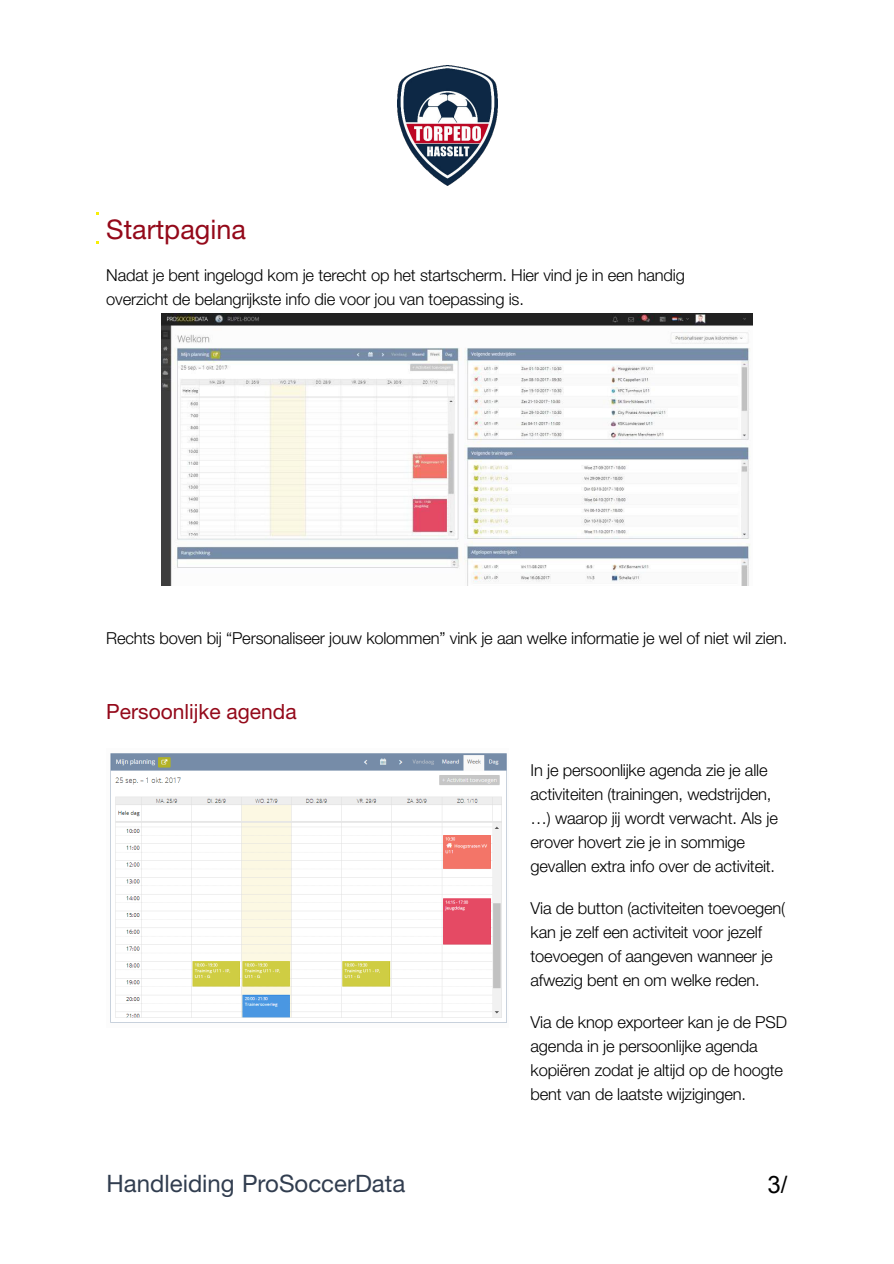
<style>
.page{position:relative;width:894px;height:1264px;background:#fff}
.page>*{position:absolute;margin:0;border:0;box-sizing:border-box;transform-origin:0 0}
.t1{font:27px "Helvetica Neue LT Std";color:#94091a}
.t2{font:24px "Helvetica Neue LT Std";color:#313d4f}
.t3{font:24px "Arial";color:#000}
.t4{font:21px "Helvetica Neue LT Std";color:#94091a}
.t5{font:300 16.5px/24px "Helvetica Neue LT Std";letter-spacing:-.01em;color:#000}
</style>
<div class="page">
<img style="left:397px;top:65px;width:100px;height:121px">
<img style="left:162px;top:313px;width:589px;height:272px">
<img style="left:110px;top:753px;width:397px;height:270px">
<h1 class="t1" style="left:106px;top:219px;width:141px">Startpagina</h1>
<p class="t5" style="left:106px;top:265px;width:580px">Nadat je bent ingelogd kom je terecht op het startscherm. Hier vind je in een handig overzicht de belangrijkste info die voor jou van toepassing is.</p>
<p class="t5" style="left:106px;top:628px;width:682px">Rechts boven bij “Personaliseer jouw kolommen” vink je aan welke informatie je wel of niet wil zien.</p>
<p class="t4" style="left:106px;top:703px;width:192px">Persoonlijke agenda</p>
<p class="t5" style="left:530px;top:760px;width:249px">In je persoonlijke agenda zie je alle activiteiten (trainingen, wedstrijden, …) waarop jij wordt verwacht. Als je erover hovert zie je in sommige gevallen extra info over de activiteit.</p>
<p class="t5" style="left:530px;top:898px;width:256px">Via de button (activiteiten toevoegen( kan je zelf een activiteit voor jezelf toevoegen of aangeven wanneer je afwezig bent en om welke reden.</p>
<p class="t5" style="left:530px;top:1012px;width:258px">Via de knop exporteer kan je de PSD agenda in je persoonlijke agenda kopiëren zodat je altijd op de hoogte bent van de laatste wijzigingen.</p>
<h2 class="t2" style="left:107px;top:1174px;width:300px">Handleiding ProSoccerData</h2>
<h2 class="t3" style="left:767px;top:1174px;width:22px">3/</h2>
</div>
